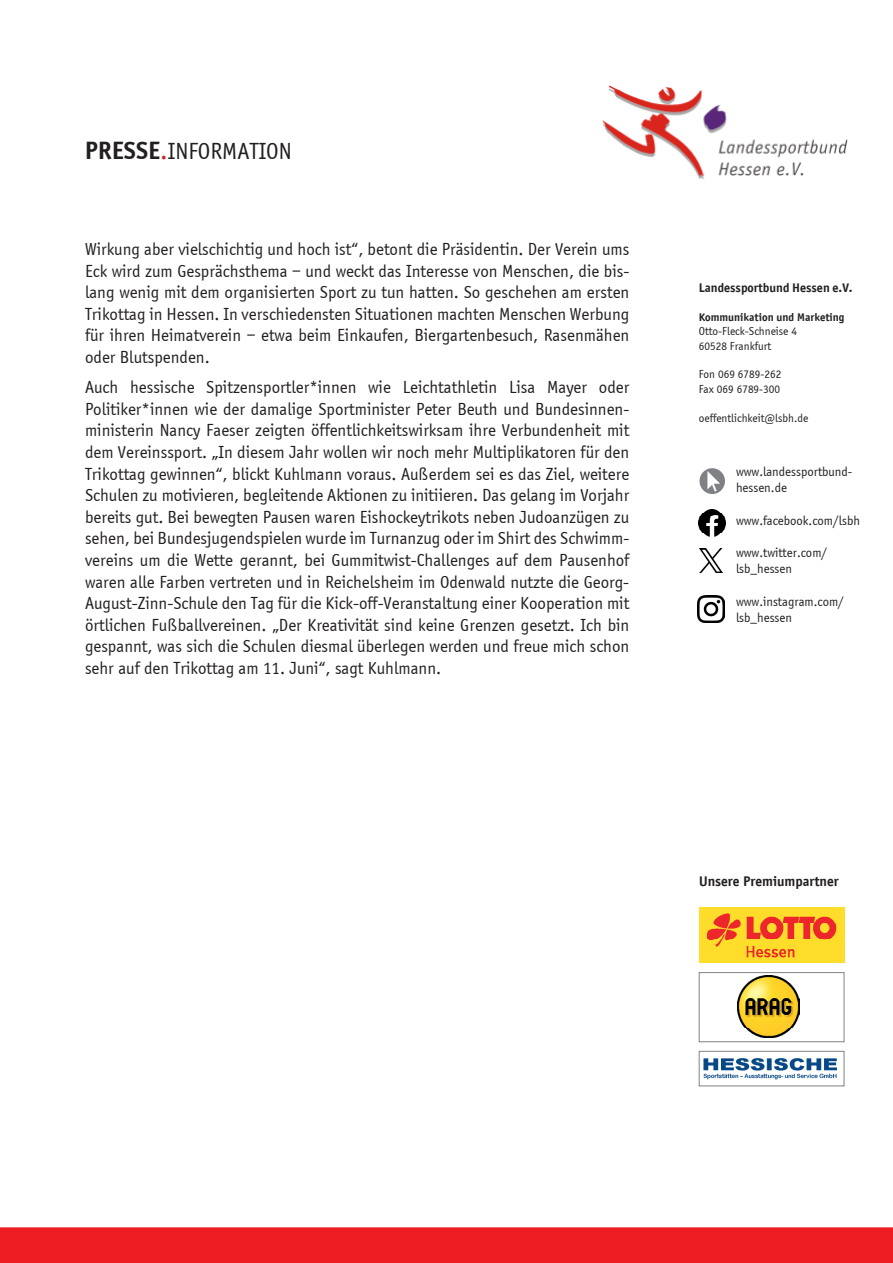
<style>
.page{position:relative;width:893px;height:1263px;background:#fff}
.page>*{position:absolute;margin:0;border:0;box-sizing:border-box;transform-origin:0 0}
.t1{font:24px "Sportiv";color:#231f20}
.Grundtext{font:18px/21.6px "Sportiv";color:#231f20;text-align:justify}
.t2{font:700 15px "Sportiv";color:#231f20}
.t3{font:13.5px/16.2px "Sportiv";color:#231f20}
.t4{font:700 13.5px "Sportiv";color:#231f20}
.t5{font:12px/14.4px "Sportiv";color:#231f20}
.t6{font:700 12px "Sportiv";color:#231f20}
.s1{font-weight:700;font-size:27px}
.s2{font-size:27px;color:#d1232a}
</style>
<div class="page">
<div style="left:0;top:1227px;width:893px;height:36px;background:#ee1d23"></div>
<img style="left:602px;top:85px;width:246px;height:94px">
<img style="left:699px;top:908px;width:145px;height:54px">
<img style="left:738px;top:975px;width:62px;height:62px">
<div style="left:699px;top:972px;width:145px;height:70px;border:1px solid #808285"></div>
<img style="left:703px;top:1058px;width:134px;height:22px">
<div style="left:699px;top:1051px;width:145px;height:35px;border:1px solid #808285"></div>
<img style="left:699px;top:510px;width:26px;height:26px">
<img style="left:699px;top:468px;width:26px;height:26px;border-radius:13px">
<img style="left:698px;top:595px;width:27px;height:27px">
<img style="left:700px;top:549px;width:23px;height:24px">
<h1 class="t1" style="left:85px;top:138px;width:209px"><span class="s1">PRESSE</span><span class="s2">.</span>INFORMATION</h1>
<p class="Grundtext" style="left:85px;top:238px;width:546px">Wirkung aber vielschichtig und hoch ist“, betont die Präsidentin. Der Verein ums Eck wird zum Gesprächsthema – und weckt das Interesse von Menschen, die bis&shy;lang wenig mit dem organisierten Sport zu tun hatten. So geschehen am ersten Trikottag in Hessen. In verschiedensten Situationen machten Menschen Werbung für ihren Heimatverein – etwa beim Einkaufen, Biergartenbesuch, Rasenmähen oder Blutspenden.</p>
<p class="Grundtext" style="left:85px;top:377px;width:546px">Auch hessische Spitzensportler*innen wie Leichtathletin Lisa Mayer oder Politiker*innen wie der damalige Sportminister Peter Beuth und Bundesinnen&shy;ministerin Nancy Faeser zeigten öffentlichkeitswirksam ihre Verbundenheit mit dem Vereinssport. „In diesem Jahr wollen wir noch mehr Multiplikatoren für den Trikottag gewinnen“, blickt Kuhlmann voraus. Außerdem sei es das Ziel, weitere Schulen zu motivieren, begleitende Aktionen zu initiieren. Das gelang im Vorjahr bereits gut. Bei bewegten Pausen waren Eishockeytrikots neben Judoanzügen zu sehen, bei Bundesjugendspielen wurde im Turnanzug oder im Shirt des Schwimm&shy;vereins um die Wette gerannt, bei Gummitwist-Challenges auf dem Pausenhof waren alle Farben vertreten und in Reichelsheim im Odenwald nutzte die Georg-August-Zinn-Schule den Tag für die Kick-off-Veranstaltung einer Kooperation mit örtlichen Fußballvereinen. „Der Kreativität sind keine Grenzen gesetzt. Ich bin gespannt, was sich die Schulen diesmal überlegen werden und freue mich schon sehr auf den Trikottag am 11. Juni“, sagt Kuhlmann.</p>
<p class="t4" style="left:699px;top:280px;width:155px">Landessportbund Hessen e.V.</p>
<p class="t6" style="left:699px;top:310px;width:147px">Kommunikation und Marketing</p>
<p class="t5" style="left:699px;top:324px;width:100px">Otto-Fleck-Schneise 4<br>60528 Frankfurt</p>
<p class="t5" style="left:699px;top:367px;width:84px">Fon 069 6789-262<br>Fax 069 6789-300</p>
<p class="t5" style="left:699px;top:410px;width:111px">oeffentlichkeit@lsbh.de</p>
<p class="t3" style="left:736px;top:464px;width:118px">www.landessportbund&shy;hessen.de</p>
<p class="t3" style="left:736px;top:512px;width:125px">www.facebook.com/lsbh</p>
<p class="t3" style="left:736px;top:545px;width:93px">www.twitter.com/ lsb_hessen</p>
<p class="t3" style="left:736px;top:593px;width:109px">www.instagram.com/ lsb_hessen</p>
<p class="t2" style="left:699px;top:872px;width:141px">Unsere Premiumpartner</p>
</div>
